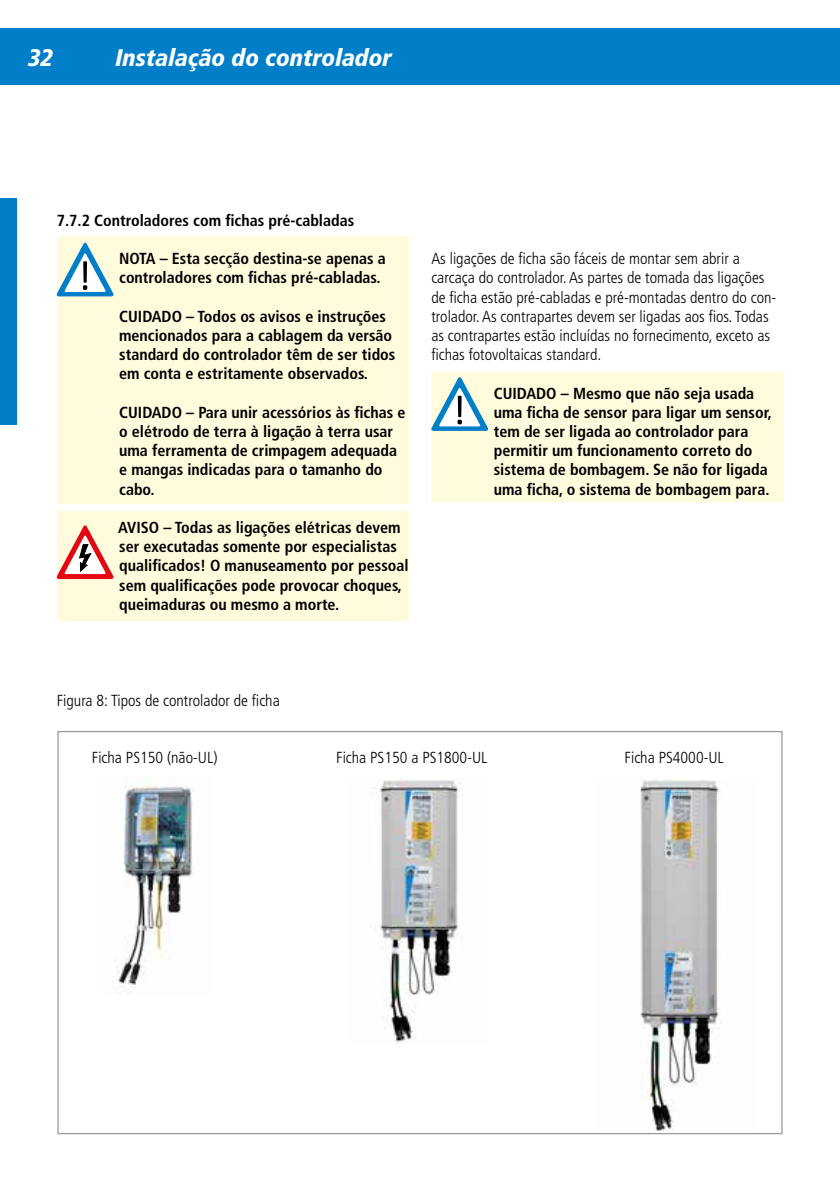
<style>
.page{position:relative;width:840px;height:1191px;background:#fff}
.page>*{position:absolute;margin:0;border:0;box-sizing:border-box;transform-origin:0 0}
.t1{font:italic 900 condensed 24px "Frutiger LT Pro";color:#fff}
.t2{font:700 condensed 16px/19.2px "Frutiger LT Pro";color:#000}
.t3{font:300 condensed 16px/19.2px "Frutiger LT Pro";color:#000}
</style>
<div class="page">
<div style="left:431px;top:372px;width:351px;height:130px;background:#fffbdc"></div>
<div style="left:57px;top:511px;width:351px;height:110px;background:#fffbdc"></div>
<div style="left:57px;top:236px;width:351px;height:267px;background:#fffbdc"></div>
<svg style="left:57px;top:243px;width:56px;height:53px"></svg>
<svg style="left:57px;top:525px;width:56px;height:54px"></svg>
<svg style="left:431px;top:377px;width:57px;height:54px"></svg>
<img style="left:117px;top:785px;width:76px;height:208px">
<img style="left:375px;top:778px;width:88px;height:265px">
<img style="left:640px;top:778px;width:81px;height:352px">
<div style="left:0;top:28px;width:839px;height:57px;background:#007ec7"></div>
<div style="left:0;top:198px;width:17px;height:227px;background:#007ec7"></div>
<h1 class="t1" style="left:28px;top:43px;width:26px">32</h1>
<h1 class="t1" style="left:116px;top:43px;width:278px">Instalação do controlador</h1>
<p class="t2" style="left:57px;top:210px;width:299px">7.7.2 Controladores com fichas pré-cabladas</p>
<p class="t2" style="left:119px;top:249px;width:268px">NOTA – Esta secção destina-se apenas a controladores com fichas pré-cabladas.</p>
<p class="t2" style="left:119px;top:306px;width:277px">CUIDADO – Todos os avisos e instruções mencionados para a cablagem da versão standard do controlador têm de ser tidos em conta e estritamente observados.</p>
<p class="t2" style="left:119px;top:402px;width:287px">CUIDADO – Para unir acessórios às fichas e o elétrodo de terra à ligação à terra usar uma ferramenta de crimpagem adequada e mangas indicadas para o tamanho do cabo.</p>
<p class="t2" style="left:118px;top:518px;width:291px">AVISO – Todas as ligações elétricas devem ser executadas somente por especialistas qualificados! O manuseamento por pessoal sem qualificações pode provocar choques, queimaduras ou mesmo a morte.</p>
<p class="t3" style="left:431px;top:249px;width:346px">As ligações de ficha são fáceis de montar sem abrir a carcaça do controlador. As partes de tomada das ligações de ficha estão pré-cabladas e pré-montadas dentro do con&shy;trolador. As contrapartes devem ser ligadas aos fios. Todas as contrapartes estão incluídas no fornecimento, exceto as fichas fotovoltaicas standard.</p>
<p class="t2" style="left:493px;top:383px;width:279px">CUIDADO – Mesmo que não seja usada uma ficha de sensor para ligar um sensor, tem de ser ligada ao controlador para permitir um funcionamento correto do sistema de bombagem. Se não for ligada uma ficha, o sistema de bombagem para.</p>
<p class="t3" style="left:57px;top:691px;width:224px">Figura 8: Tipos de controlador de ficha</p>
<p class="t3" style="left:92px;top:748px;width:127px">Ficha PS150 (não-UL)</p>
<p class="t3" style="left:336px;top:748px;width:153px">Ficha PS150 a PS1800-UL</p>
<p class="t3" style="left:624px;top:748px;width:101px">Ficha PS4000-UL</p>
</div>
